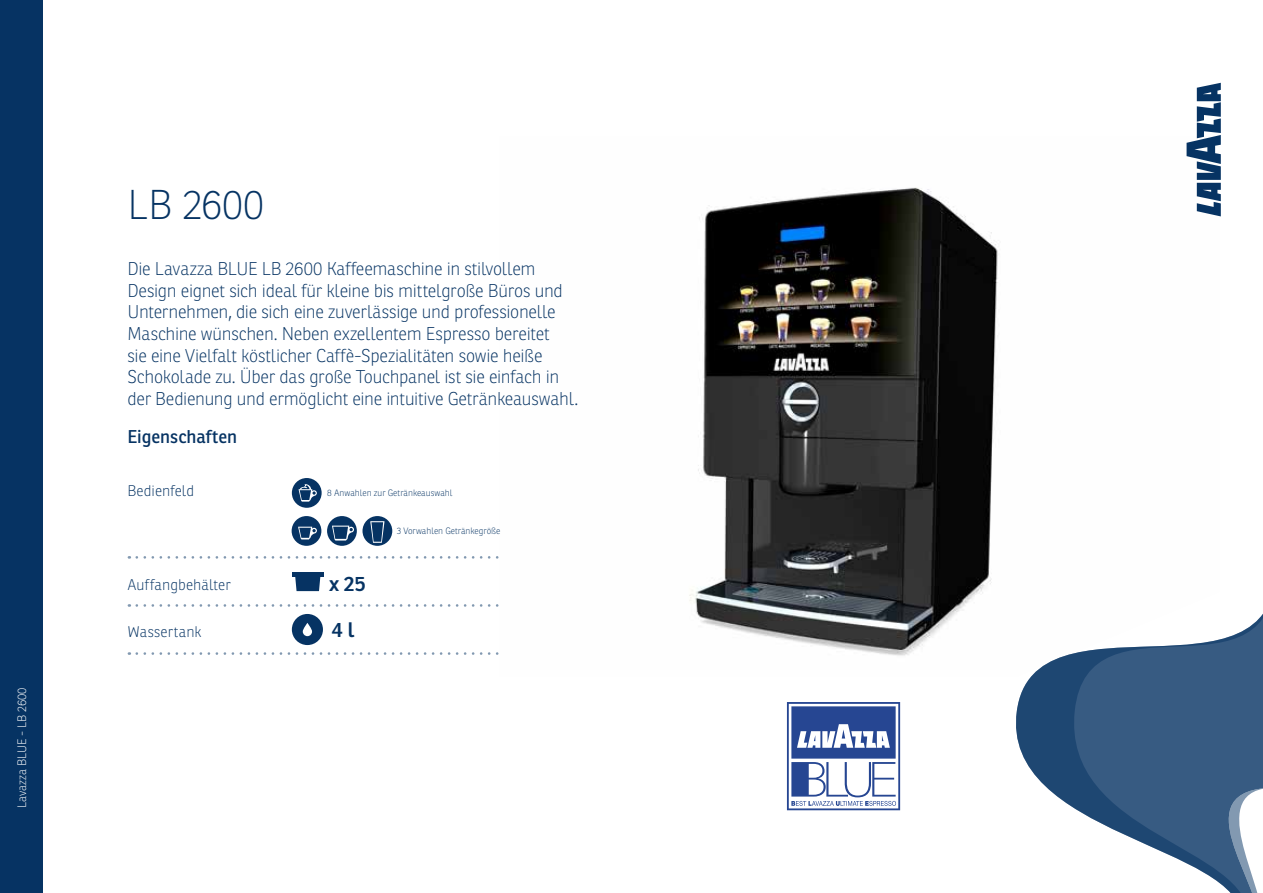
<style>
.page{position:relative;width:1263px;height:893px;background:#fff}
.page>*{position:absolute;margin:0;border:0;box-sizing:border-box;transform-origin:0 0}
.t1{font:100 40.5px "Ronnia";color:#063363}
.t2{font:600 20.4px "Ronnia";color:#063363}
.t3{font:100 18px/21.6px "Ronnia";letter-spacing:-.02em;color:#063363}
.t4{font:18px "Ronnia";color:#063363}
.t5{font:100 15px "Ronnia";letter-spacing:.01em;color:#063363}
.t6{font:100 12px "Ronnia";color:#fff}
.t7{font:100 9px "Ronnia";color:#063363}
</style>
<div class="page">
<div style="left:0;top:0;width:43px;height:893px;background:#063363"></div>
<svg style="left:787px;top:702px;width:113px;height:108px"></svg>
<div style="left:292px;top:614px;width:31px;height:31px;background:#063363;border-radius:50%"></div>
<svg style="left:303px;top:623px;width:9px;height:13px"></svg>
<svg style="left:137px;top:556px;width:362px;height:3px"></svg>
<svg style="left:137px;top:604px;width:362px;height:3px"></svg>
<svg style="left:137px;top:652px;width:362px;height:3px"></svg>
<img style="left:689px;top:187px;width:309px;height:469px">
<div style="left:292px;top:572px;width:32px;height:5px;background:#063363"></div>
<svg style="left:295px;top:577px;width:25px;height:14px"></svg>
<div style="left:292px;top:478px;width:30px;height:30px;background:#063363;border-radius:50%"></div>
<svg style="left:299px;top:484px;width:18px;height:18px"></svg>
<div style="left:362px;top:516px;width:30px;height:30px;background:#063363;border-radius:50%"></div>
<svg style="left:370px;top:521px;width:14px;height:22px"></svg>
<div style="left:292px;top:516px;width:29px;height:30px;background:#063363;border-radius:50%"></div>
<svg style="left:298px;top:527px;width:19px;height:12px"></svg>
<div style="left:327px;top:516px;width:30px;height:30px;background:#063363;border-radius:50%"></div>
<svg style="left:332px;top:526px;width:22px;height:15px"></svg>
<svg style="left:1186px;top:83px;width:35px;height:133px"></svg>
<svg style="left:1016px;top:614px;width:247px;height:279px;fill:#375b82"></svg>
<p class="t6" style="left:15px;top:808px;width:122px;rotate:-90deg">Lavazza BLUE - LB 2600</p>
<h1 class="t1" style="left:127px;top:181px;width:138px">LB 2600</h1>
<p class="t3" style="left:127px;top:258px;width:452px">Die Lavazza BLUE LB 2600 Kaffeemaschine in stilvollem Design eignet sich ideal für kleine bis mittelgroße Büros und Unternehmen, die sich eine zuverlässige und professionelle Maschine wünschen. Neben exzellentem Espresso bereitet<br>sie eine Vielfalt köstlicher Caffè-Spezialitäten sowie heiße Schokolade zu. Über das große Touchpanel ist sie einfach in der Bedienung und ermöglicht eine intuitive Getränkeauswahl.</p>
<p class="t4" style="left:127px;top:425px;width:111px">Eigenschaften</p>
<p class="t5" style="left:127px;top:482px;width:68px">Bedienfeld</p>
<p class="t5" style="left:127px;top:576px;width:105px">Auffangbehälter</p>
<p class="t7" style="left:327px;top:488px;width:127px">8 Anwahlen zur Getränkeauswahl</p>
<p class="t7" style="left:397px;top:526px;width:105px">3 Vorwahlen Getränkegröße</p>
<p class="t2" style="left:329px;top:571px;width:38px">x 25</p>
<p class="t5" style="left:127px;top:622px;width:76px">Wassertank</p>
<p class="t2" style="left:332px;top:617px;width:24px">4 l</p>
</div>
